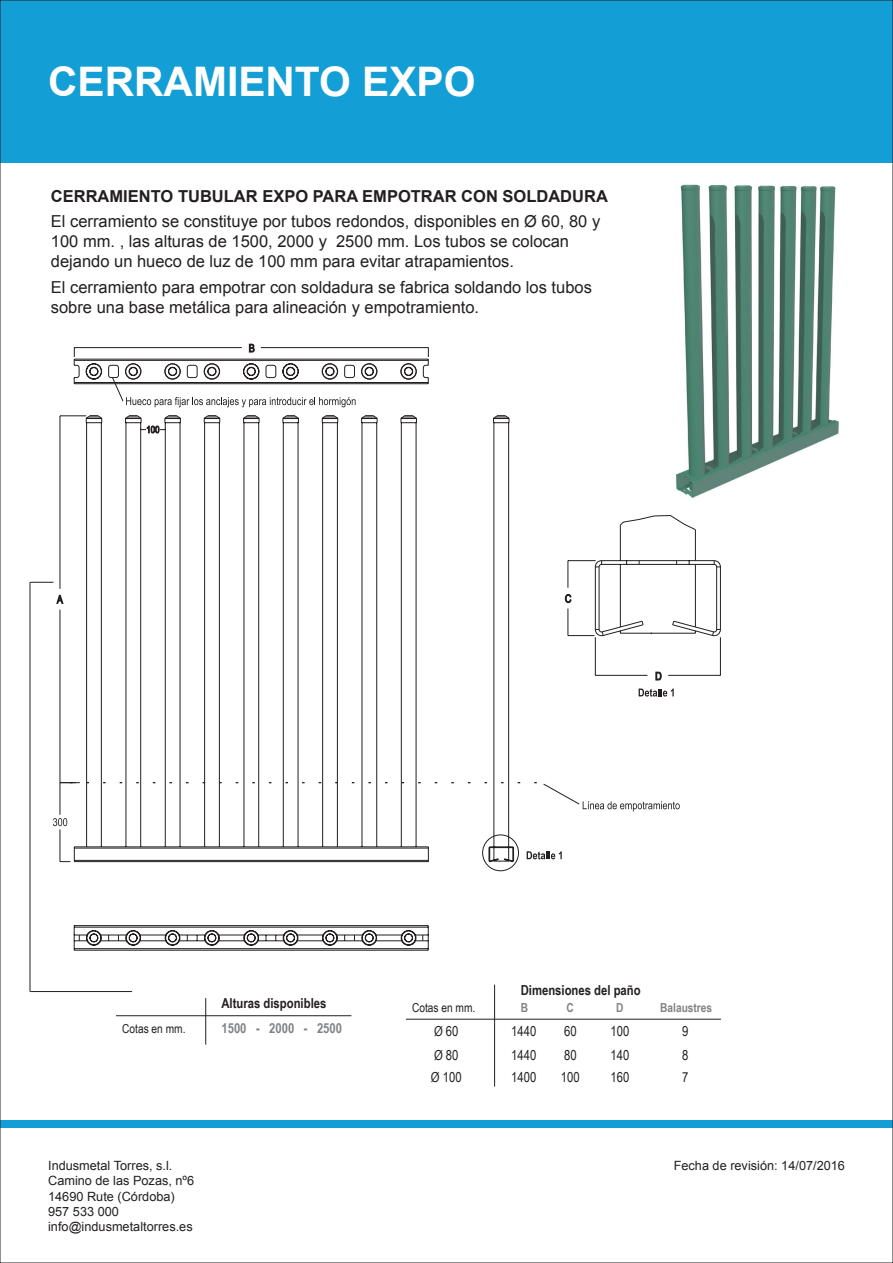
<style>
.page{position:relative;width:893px;height:1263px;background:#fff}
.page>*{position:absolute;margin:0;border:0;box-sizing:border-box;transform-origin:0 0}
.t1{font:700 40.8px "Arial";color:#fff}
.t2{font:16.5px/19.8px "Arial";color:#231f20}
.t3{font:700 16.5px "Arial";color:#231f20}
.t4{font:13.8px "Arial Narrow";color:#231f20}
.t5{font:700 13.8px "Arial Narrow";color:#231f20}
.t6{font:700 13.8px "Arial Narrow";color:#808285}
.t7{font:12.75px/15.3px "Arial";color:#231f20}
.t8{font:12.45px "Arial Narrow";color:#231f20}
.t9{font:700 12.45px "Arial Narrow";color:#808285}
</style>
<div class="page">
<img style="left:680px;top:184px;width:159px;height:302px">
<div style="left:0;top:0;width:893px;height:162px;background:#139fd5"></div>
<div style="left:0;top:1120px;width:893px;height:8px;background:#139fd5"></div>
<hr style="left:406px;top:1019px;width:315px;height:1px;background:#231f20">
<hr style="left:494px;top:985px;width:1px;height:101px;background:#231f20">
<svg style="left:31px;top:582px;width:22px;height:1px"></svg>
<hr style="left:30px;top:582px;width:1px;height:409px;background:#231f20">
<hr style="left:30px;top:991px;width:102px;height:1px;background:#231f20">
<hr style="left:116px;top:1015px;width:235px;height:1px;background:#231f20">
<hr style="left:205px;top:998px;width:1px;height:47px;background:#231f20">
<svg style="left:56px;top:595px;width:7px;height:9px"></svg>
<svg style="left:74px;top:359px;width:647px;height:591px"></svg>
<svg style="left:74px;top:360px;width:622px;height:170px"></svg>
<svg style="left:74px;top:344px;width:355px;height:89px"></svg>
<svg style="left:674px;top:801px;width:6px;height:10px"></svg>
<svg style="left:79px;top:621px;width:595px;height:320px"></svg>
<svg style="left:60px;top:782px;width:485px;height:1px"></svg>
<hr style="left:60px;top:829px;width:1px;height:33px;background:#231f20">
<hr style="left:60px;top:783px;width:1px;height:32px;background:#231f20">
<svg style="left:53px;top:818px;width:14px;height:8px"></svg>
<h1 class="t1" style="left:48px;top:54px;width:429px">CERRAMIENTO EXPO</h1>
<p class="t3" style="left:51px;top:185px;width:559px">CERRAMIENTO TUBULAR EXPO PARA EMPOTRAR CON SOLDADURA</p>
<p class="t2" style="left:51px;top:212px;width:551px">El cerramiento se constituye por tubos redondos, disponibles en Ø 60, 80 y<br>100 mm. , las alturas de 1500, 2000 y 2500 mm. Los tubos se colocan dejando un hueco de luz de 100 mm para evitar atrapamientos.</p>
<p class="t2" style="left:51px;top:277px;width:543px">El cerramiento para empotrar con soldadura se fabrica soldando los tubos sobre una base metálica para alineación y empotramiento.</p>
<p class="t5" style="left:221px;top:993px;width:106px">Alturas disponibles</p>
<p class="t8" style="left:122px;top:1019px;width:65px">Cotas en mm.</p>
<p class="t6" style="left:221px;top:1018px;width:122px">1500 - 2000 - 2500</p>
<p class="t5" style="left:521px;top:980px;width:122px">Dimensiones del paño</p>
<p class="t8" style="left:412px;top:998px;width:65px">Cotas en mm.</p>
<p class="t9" style="left:521px;top:998px;width:9px">B</p>
<p class="t9" style="left:567px;top:998px;width:9px">C</p>
<p class="t9" style="left:616px;top:998px;width:9px">D</p>
<p class="t9" style="left:660px;top:998px;width:54px">Balaustres</p>
<p class="t4" style="left:434px;top:1021px;width:26px">Ø 60</p>
<p class="t4" style="left:511px;top:1021px;width:27px">1440</p>
<p class="t4" style="left:564px;top:1021px;width:14px">60</p>
<p class="t4" style="left:611px;top:1021px;width:20px">100</p>
<p class="t4" style="left:682px;top:1021px;width:8px">9</p>
<p class="t4" style="left:434px;top:1045px;width:26px">Ø 80</p>
<p class="t4" style="left:511px;top:1045px;width:27px">1440</p>
<p class="t4" style="left:564px;top:1045px;width:14px">80</p>
<p class="t4" style="left:611px;top:1045px;width:20px">140</p>
<p class="t4" style="left:682px;top:1045px;width:8px">8</p>
<p class="t4" style="left:431px;top:1067px;width:32px">Ø 100</p>
<p class="t4" style="left:511px;top:1067px;width:27px">1400</p>
<p class="t4" style="left:561px;top:1067px;width:20px">100</p>
<p class="t4" style="left:611px;top:1067px;width:20px">160</p>
<p class="t4" style="left:682px;top:1067px;width:8px">7</p>
<p class="t7" style="left:48px;top:1158px;width:148px">Indusmetal Torres, s.l.<br>Camino de las Pozas, nº6<br>14690 Rute (Córdoba)<br>957 533 000 info@indusmetaltorres.es</p>
<p class="t7" style="left:674px;top:1158px;width:173px">Fecha de revisión: 14/07/2016</p>
</div>
